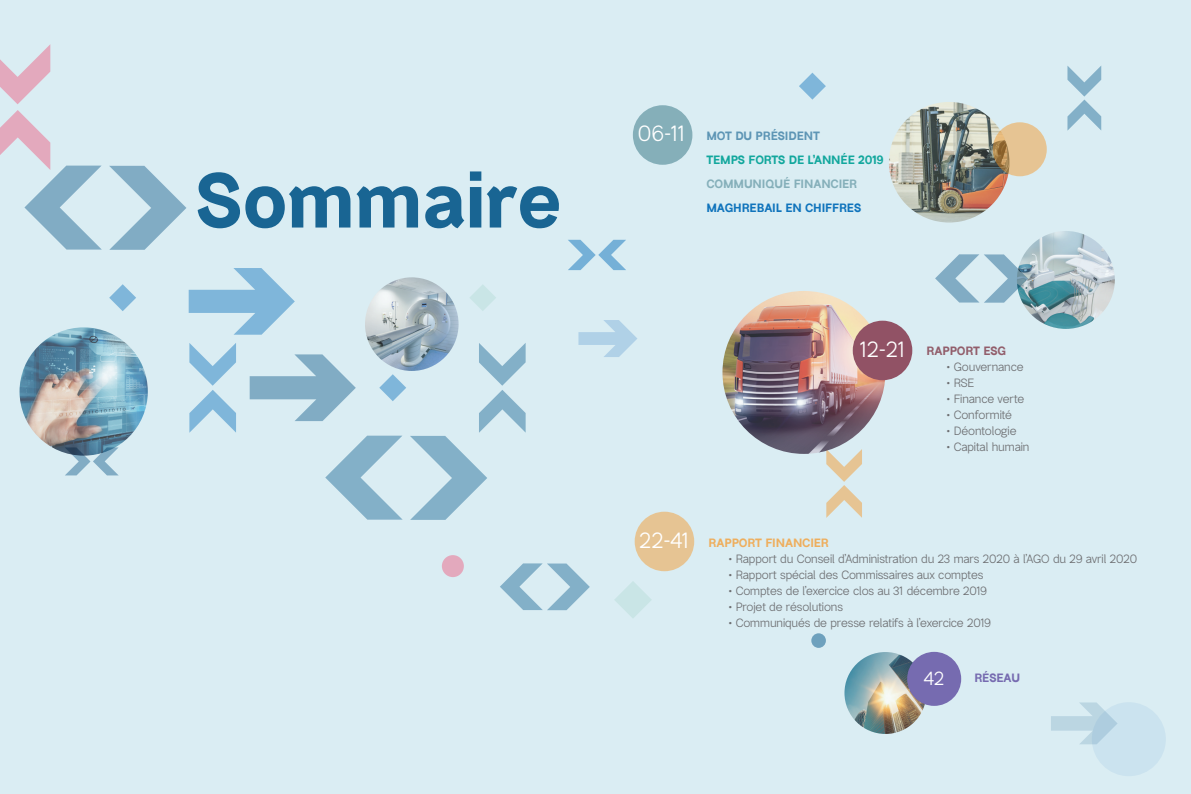
<style>
.page{position:relative;width:1191px;height:794px;background:#daedf3}
.page>*{position:absolute;margin:0;border:0;box-sizing:border-box;transform-origin:0 0}
.t1{font:700 77.8px "Bright Grotesk";color:#196593}
.t2{font:300 22px "Bright Grotesk";color:#fff}
.t3{font:300 19px "Bright Grotesk";color:#fff}
.t4{font:300 12px "Bright Grotesk";letter-spacing:-.01em;color:#6c6d70}
.t5{font:700 12px "Bright Grotesk";letter-spacing:-.01em;color:#12a79d}
.t6{font:700 12px "Bright Grotesk";letter-spacing:-.01em;color:#1074bc}
.t7{font:700 12px "Bright Grotesk";letter-spacing:-.01em;color:rgb(28 99 115/.45)}
.t8{font:700 12px "Bright Grotesk";letter-spacing:-.01em;color:rgb(247 147 29/.7)}
.t9{font:700 12px "Bright Grotesk";letter-spacing:-.01em;color:rgb(25 101 147/.65)}
.t10{font:700 12px "Bright Grotesk";letter-spacing:-.01em;color:#925e6b}
.t11{font:700 12px "Bright Grotesk";letter-spacing:-.01em;color:#766bb0}
</style>
<div class="page">
<svg style="left:811px;top:633px;width:15px;height:15px"></svg>
<svg style="left:826px;top:449px;width:36px;height:69px"></svg>
<svg style="left:1067px;top:66px;width:34px;height:65px"></svg>
<svg style="left:109px;top:284px;width:27px;height:27px"></svg>
<svg style="left:799px;top:73px;width:27px;height:27px"></svg>
<div style="left:442px;top:555px;width:22px;height:22px;background:#e3a9bd;border-radius:11px"></div>
<div style="left:633px;top:105px;width:59px;height:60px;background:#85afb9;border-radius:30px"></div>
<svg style="left:470px;top:285px;width:26px;height:26px"></svg>
<svg style="left:189px;top:343px;width:47px;height:90px"></svg>
<svg style="left:500px;top:563px;width:90px;height:47px"></svg>
<svg style="left:615px;top:582px;width:36px;height:36px"></svg>
<svg style="left:578px;top:320px;width:59px;height:37px"></svg>
<div style="left:1091px;top:702px;width:74px;height:74px;background:#cbe3ef;border-radius:37px"></div>
<svg style="left:1051px;top:702px;width:66px;height:42px"></svg>
<svg style="left:0;top:44px;width:186px;height:206px"></svg>
<img style="left:20px;top:327px;width:128px;height:128px;border-radius:64px">
<img style="left:365px;top:277px;width:93px;height:94px;border-radius:47px">
<img style="left:889px;top:102px;width:120px;height:120px;border-radius:60px">
<svg style="left:189px;top:268px;width:106px;height:67px"></svg>
<svg style="left:250px;top:343px;width:275px;height:177px"></svg>
<svg style="left:65px;top:447px;width:54px;height:28px"></svg>
<svg style="left:568px;top:240px;width:58px;height:30px"></svg>
<img style="left:722px;top:291px;width:163px;height:163px;border-radius:81px">
<img style="left:1017px;top:231px;width:97px;height:98px;border-radius:49px">
<svg style="left:992px;top:122px;width:54px;height:54px;background:#d8b685"></svg>
<div style="left:852px;top:321px;width:60px;height:59px;background:#915265;border-radius:30px"></div>
<div style="left:634px;top:511px;width:60px;height:60px;background:#e6c493;border-radius:30px"></div>
<svg style="left:935px;top:254px;width:93px;height:49px"></svg>
<img style="left:844px;top:652px;width:82px;height:82px;border-radius:41px">
<div style="left:907px;top:652px;width:54px;height:54px;background:#766bb0;border-radius:27px"></div>
<h1 class="t1" style="left:196px;top:151px;width:367px">Sommaire</h1>
<h2 class="t2" style="left:638px;top:120px;width:49px">06-11</h2>
<p class="t9" style="left:706px;top:128px;width:115px">MOT DU PRÉSIDENT</p>
<p class="t5" style="left:706px;top:152px;width:179px">TEMPS FORTS DE L’ANNÉE 2019</p>
<p class="t7" style="left:706px;top:176px;width:152px">COMMUNIQUÉ FINANCIER</p>
<p class="t6" style="left:706px;top:200px;width:156px">MAGHREBAIL EN CHIFFRES</p>
<h2 class="t2" style="left:860px;top:336px;width:46px">12-21</h2>
<p class="t10" style="left:926px;top:343px;width:81px">RAPPORT ESG</p>
<p class="t4" style="left:946px;top:359px;width:79px">• Gouvernance</p>
<p class="t4" style="left:946px;top:375px;width:29px">• RSE</p>
<p class="t4" style="left:946px;top:391px;width:79px">• Finance verte</p>
<p class="t4" style="left:946px;top:407px;width:67px">• Conformité</p>
<p class="t4" style="left:946px;top:423px;width:71px">• Déontologie</p>
<p class="t4" style="left:946px;top:439px;width:84px">• Capital humain</p>
<h2 class="t2" style="left:639px;top:527px;width:51px">22-41</h2>
<p class="t8" style="left:708px;top:535px;width:122px">RAPPORT FINANCIER</p>
<p class="t4" style="left:728px;top:551px;width:410px">• Rapport du Conseil d’Administration du 23 mars 2020 à l’AGO du 29 avril 2020</p>
<p class="t4" style="left:728px;top:567px;width:256px">• Rapport spécial des Commissaires aux comptes</p>
<p class="t4" style="left:728px;top:583px;width:260px">• Comptes de l’exercice clos au 31 décembre 2019</p>
<p class="t4" style="left:728px;top:599px;width:116px">• Projet de résolutions</p>
<p class="t4" style="left:728px;top:615px;width:264px">• Communiqués de presse relatifs à l’exercice 2019</p>
<h3 class="t3" style="left:923px;top:666px;width:22px">42</h3>
<p class="t11" style="left:974px;top:670px;width:47px">RÉSEAU</p>
</div>
